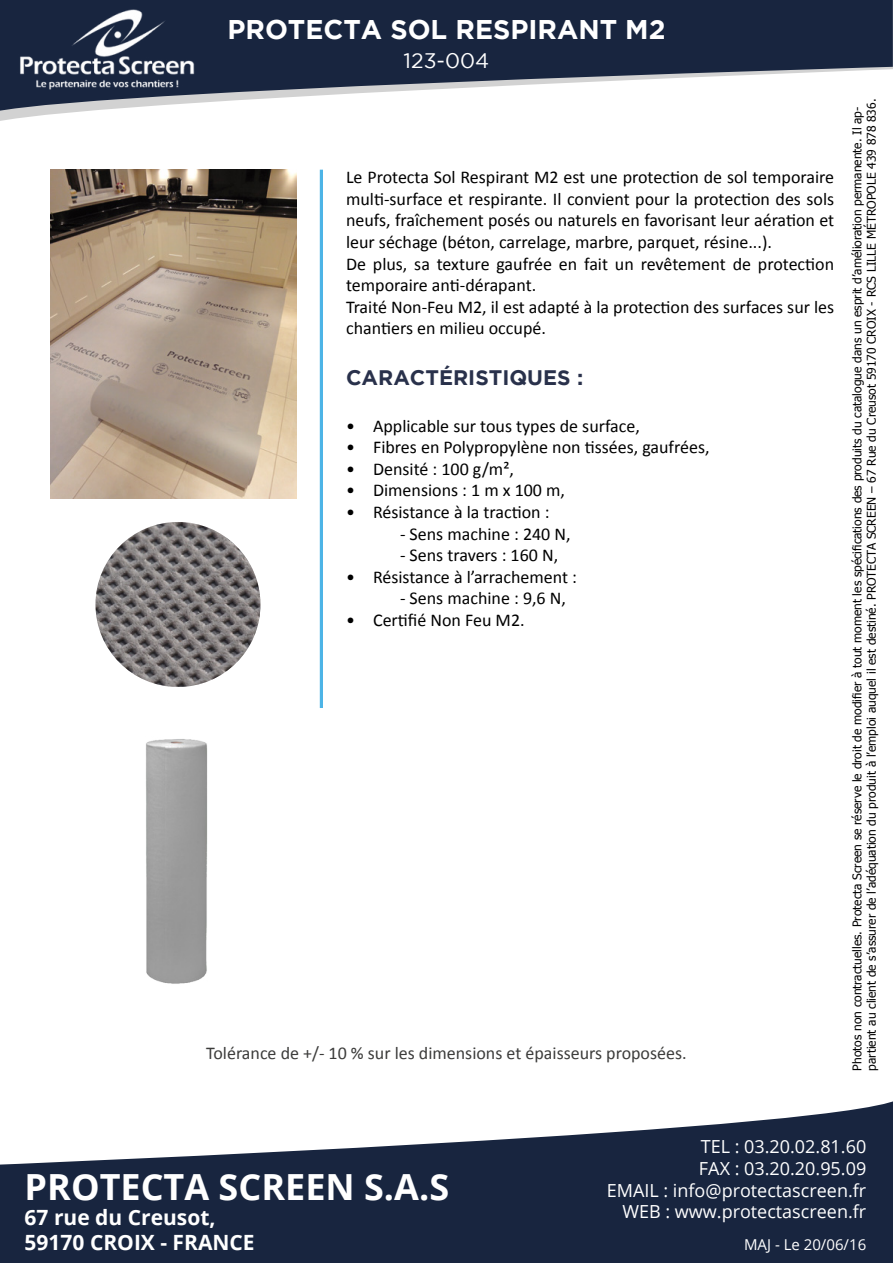
<style>
.page{position:relative;width:893px;height:1263px;background:#fff}
.page>*{position:absolute;margin:0;border:0;box-sizing:border-box;transform-origin:0 0}
.t1{font:700 36px "Open Sans";color:#fff}
.t2{font:700 27px "Gotham";color:#fff}
.t3{font:700 21px/25.2px "Open Sans";color:#fff}
.t4{font:700 21px "Gotham";color:#29314b}
.t5{font:21px "Gotham";color:#fff}
.t6{font:18px/21.6px "Calibri";color:#000}
.t7{font:18px/21.6px "Open Sans";color:#fff;text-align:right}
.t8{font:18px "Calibri";color:#3c3c3b}
.t9{font:15px "Open Sans";color:#fff}
.t10{font:12px/14.4px "Tahoma";color:#000}
</style>
<div class="page">
<svg style="left:0;top:0;width:893px;height:116px;fill:#18253f"></svg>
<svg style="left:0;top:1101px;width:893px;height:162px;fill:#18253f"></svg>
<img style="left:0;top:4px;width:219px;height:90px">
<hr style="left:320px;top:170px;width:3px;height:538px;background:#4db4e6">
<img style="left:146px;top:739px;width:62px;height:245px">
<img style="left:50px;top:170px;width:247px;height:328px">
<img style="left:95px;top:522px;width:165px;height:165px;border-radius:82px">
<h2 class="t2" style="left:227px;top:14px;width:440px">PROTECTA SOL RESPIRANT M2</h2>
<p class="t5" style="left:404px;top:49px;width:87px">123-004</p>
<p class="t6" style="left:346px;top:166px;width:490px">Le Protecta Sol Respirant M2 est une protection de sol temporaire multi-surface et respirante. Il convient pour la protection des sols neufs, fraîchement posés ou naturels en favorisant leur aération et leur séchage (béton, carrelage, marbre, parquet, résine...).<br>De plus, sa texture gaufrée en fait un revêtement de protection temporaire anti-dérapant.<br>Traité Non-Feu M2, il est adapté à la protection des surfaces sur les chantiers en milieu occupé.</p>
<p class="t4" style="left:346px;top:365px;width:239px">CARACTÉRISTIQUES :</p>
<p class="t6" style="left:346px;top:415px;width:295px">• Applicable sur tous types de surface,</p>
<p class="t6" style="left:346px;top:436px;width:365px">• Fibres en Polypropylène non tissées, gaufrées,</p>
<p class="t6" style="left:346px;top:458px;width:169px">• Densité : 100 g/m²,</p>
<p class="t6" style="left:346px;top:480px;width:220px">• Dimensions : 1 m x 100 m,</p>
<p class="t6" style="left:346px;top:501px;width:205px">• Résistance à la traction :</p>
<p class="t6" style="left:400px;top:523px;width:172px">- Sens machine : 240 N,</p>
<p class="t6" style="left:400px;top:544px;width:160px">- Sens travers : 160 N,</p>
<p class="t6" style="left:346px;top:566px;width:232px">• Résistance à l’arrachement :</p>
<p class="t6" style="left:400px;top:588px;width:167px">- Sens machine : 9,6 N,</p>
<p class="t6" style="left:346px;top:609px;width:180px">• Certifié Non Feu M2.</p>
<p class="t8" style="left:206px;top:1041px;width:482px">Tolérance de +/- 10 % sur les dimensions et épaisseurs proposées.</p>
<p class="t10" style="left:849px;top:1070px;width:973px;rotate:-90deg">Photos non contractuelles. Protecta Screen se réserve le droit de modifier à tout moment les spécifications des produits du catalogue dans un esprit d’amélioration permanente. Il ap&shy;partient au client de s’assurer de l’adéquation du produit à l’emploi auquel il est destiné. PROTECTA SCREEN – 67 Rue du Creusot 59170 CROIX - RCS LILLE MÉTROPOLE 439 878 836.</p>
<h1 class="t1" style="left:25px;top:1162px;width:426px">PROTECTA SCREEN S.A.S</h1>
<p class="t3" style="left:25px;top:1204px;width:232px">67 rue du Creusot,<br>59170 CROIX - FRANCE</p>
<p class="t7" style="left:607px;top:1136px;width:261px">TEL : 03.20.02.81.60<br>FAX : 03.20.20.95.09<br>EMAIL : info@protectascreen.fr<br>WEB : www.protectascreen.fr</p>
<p class="t9" style="left:744px;top:1234px;width:124px">MAJ - Le 20/06/16</p>
</div>
